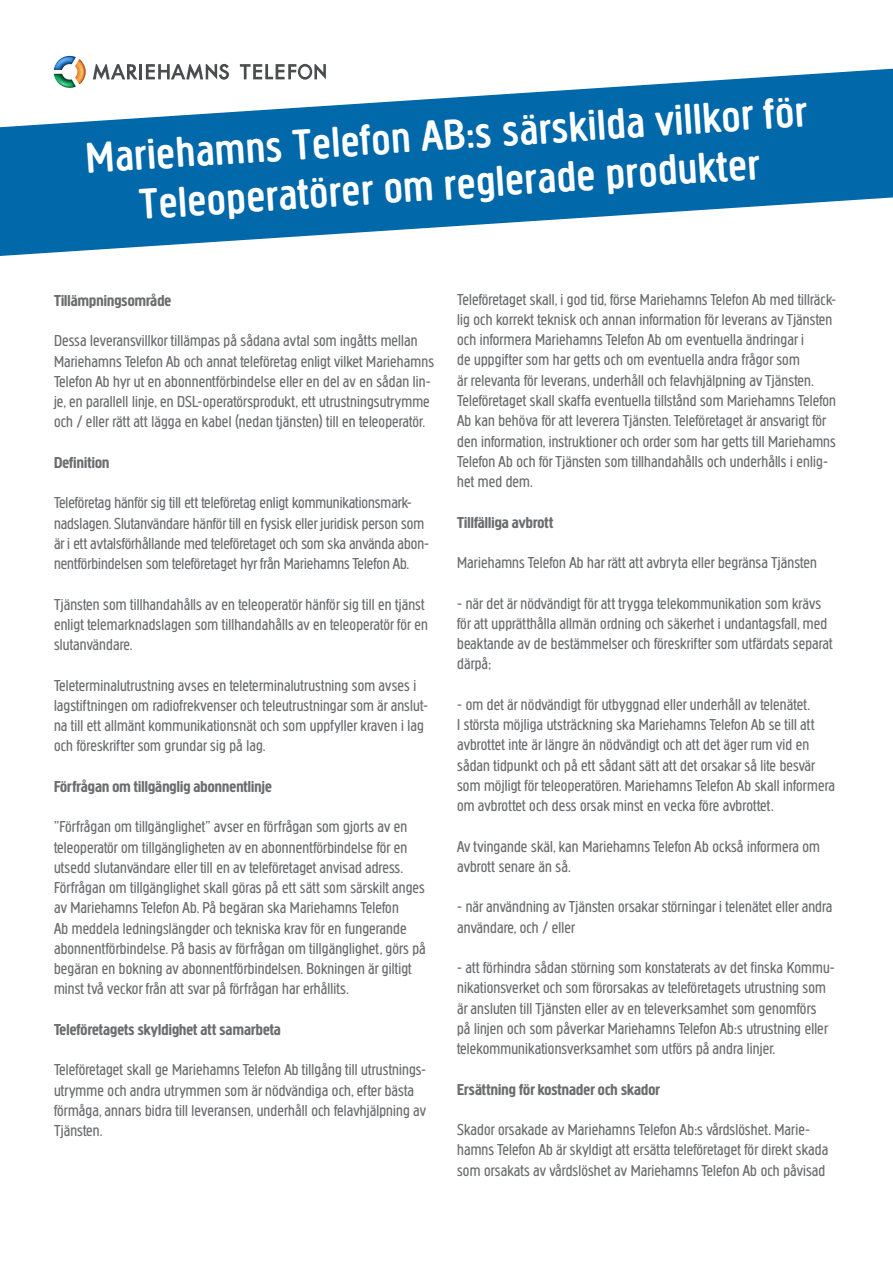
<style>
.page{position:relative;width:893px;height:1263px;background:#fff}
.page>*{position:absolute;margin:0;border:0;box-sizing:border-box;transform-origin:0 0}
.t1{font:500 45px/49.3px "Creighton Pro";color:#fff;text-align:center}
.t2{font:16.5px/20.2px "Creighton Pro";letter-spacing:.01em;color:#6c6d70}
.t3{font:700 16.5px "Creighton Pro";letter-spacing:.01em;color:#6c6d70}
</style>
<div class="page">
<svg style="left:0;top:69px;width:893px;height:187px;fill:#0168a9"></svg>
<img style="left:44px;top:69px;width:51px;height:28px">
<img style="left:51px;top:76px;width:28px;height:19px">
<img style="left:49px;top:55px;width:22px;height:21px">
<img style="left:64px;top:56px;width:29px;height:31px">
<hr style="left:139px;top:64px;width:3px;height:15px;background:#4b4c4d">
<svg style="left:240px;top:64px;width:86px;height:16px"></svg>
<svg style="left:93px;top:64px;width:44px;height:15px"></svg>
<svg style="left:146px;top:64px;width:83px;height:16px"></svg>
<p class="t1" style="left:85px;top:135px;width:723px;rotate:-4deg">Mariehamns Telefon AB:s särskilda villkor för<br>Teleoperatörer om reglerade produkter</p>
<p class="t3" style="left:54px;top:291px;width:119px">Tillämpningsområde</p>
<p class="t2" style="left:54px;top:331px;width:382px">Dessa leveransvillkor tillämpas på sådana avtal som ingåtts mellan Mariehamns Telefon Ab och annat teleföretag enligt vilket Mariehamns Telefon Ab hyr ut en abonnentförbindelse eller en del av en sådan lin&shy;je, en parallell linje, en DSL-operatörsprodukt, ett utrustningsutrymme och / eller rätt att lägga en kabel (nedan tjänsten) till en teleoperatör.</p>
<p class="t3" style="left:54px;top:453px;width:57px">Definition</p>
<p class="t2" style="left:54px;top:493px;width:377px">Teleföretag hänför sig till ett teleföretag enligt kommunikationsmark&shy;nadslagen. Slutanvändare hänför till en fysisk eller juridisk person som är i ett avtalsförhållande med teleföretaget och som ska använda abon&shy;nentförbindelsen som teleföretaget hyr från Mariehamns Telefon Ab.</p>
<p class="t2" style="left:54px;top:594px;width:375px">Tjänsten som tillhandahålls av en teleoperatör hänför sig till en tjänst enligt telemarknadslagen som tillhandahålls av en teleoperatör för en slutanvändare.</p>
<p class="t2" style="left:54px;top:675px;width:375px">Teleterminalutrustning avses en teleterminalutrustning som avses i lagstiftningen om radiofrekvenser och teleutrustningar som är anslut&shy;na till ett allmänt kommunikationsnät och som uppfyller kraven i lag och föreskrifter som grundar sig på lag.</p>
<p class="t3" style="left:54px;top:777px;width:219px">Förfrågan om tillgänglig abonnentlinje</p>
<p class="t2" style="left:54px;top:817px;width:373px">”Förfrågan om tillgänglighet” avser en förfrågan som gjorts av en teleoperatör om tillgängligheten av en abonnentförbindelse för en utsedd slutanvändare eller till en av teleföretaget anvisad adress.<br>Förfrågan om tillgänglighet skall göras på ett sätt som särskilt anges av Mariehamns Telefon Ab. På begäran ska Mariehamns Telefon<br>Ab meddela ledningslängder och tekniska krav för en fungerande abonnentförbindelse. På basis av förfrågan om tillgänglighet, görs på begäran en bokning av abonnentförbindelsen. Bokningen är giltigt minst två veckor från att svar på förfrågan har erhållits.</p>
<p class="t3" style="left:54px;top:1020px;width:228px">Teleföretagets skyldighet att samarbeta</p>
<p class="t2" style="left:54px;top:1060px;width:374px">Teleföretaget skall ge Mariehamns Telefon Ab tillgång till utrustnings&shy;utrymme och andra utrymmen som är nödvändiga och, efter bästa förmåga, annars bidra till leveransen, underhåll och felavhjälpning av Tjänsten.</p>
<p class="t2" style="left:457px;top:289px;width:381px">Teleföretaget skall, i god tid, förse Mariehamns Telefon Ab med tillräck&shy;lig och korrekt teknisk och annan information för leverans av Tjänsten och informera Mariehamns Telefon Ab om eventuella ändringar i<br>de uppgifter som har getts och om eventuella andra frågor som<br>är relevanta för leverans, underhåll och felavhjälpning av Tjänsten.<br>Teleföretaget skall skaffa eventuella tillstånd som Mariehamns Telefon Ab kan behöva för att leverera Tjänsten. Teleföretaget är ansvarigt för den information, instruktioner och order som har getts till Mariehamns Telefon Ab och för Tjänsten som tillhandahålls och underhålls i enlig&shy;het med dem.</p>
<p class="t3" style="left:457px;top:512px;width:98px">Tillfälliga avbrott</p>
<p class="t2" style="left:457px;top:552px;width:361px">Mariehamns Telefon Ab har rätt att avbryta eller begränsa Tjänsten</p>
<p class="t2" style="left:457px;top:593px;width:377px">- när det är nödvändigt för att trygga telekommunikation som krävs för att upprätthålla allmän ordning och säkerhet i undantagsfall, med beaktande av de bestämmelser och föreskrifter som utfärdats separat därpå;</p>
<p class="t2" style="left:457px;top:694px;width:379px">- om det är nödvändigt för utbyggnad eller underhåll av telenätet.<br>I största möjliga utsträckning ska Mariehamns Telefon Ab se till att avbrottet inte är längre än nödvändigt och att det äger rum vid en sådan tidpunkt och på ett sådant sätt att det orsakar så lite besvär som möjligt för teleoperatören. Mariehamns Telefon Ab skall informera om avbrottet och dess orsak minst en vecka före avbrottet.</p>
<p class="t2" style="left:457px;top:836px;width:364px">Av tvingande skäl, kan Mariehamns Telefon Ab också informera om avbrott senare än så.</p>
<p class="t2" style="left:457px;top:897px;width:377px">- när användning av Tjänsten orsakar störningar i telenätet eller andra användare, och / eller</p>
<p class="t2" style="left:457px;top:957px;width:379px">- att förhindra sådan störning som konstaterats av det finska Kommu&shy;nikationsverket och som förorsakas av teleföretagets utrustning som är ansluten till Tjänsten eller av en televerksamhet som genomförs<br>på linjen och som påverkar Mariehamns Telefon Ab:s utrustning eller telekommunikationsverksamhet som utförs på andra linjer.</p>
<p class="t3" style="left:457px;top:1079px;width:204px">Ersättning för kostnader och skador</p>
<p class="t2" style="left:457px;top:1119px;width:373px">Skador orsakade av Mariehamns Telefon Ab:s vårdslöshet. Marie&shy;hamns Telefon Ab är skyldigt att ersätta teleföretaget för direkt skada som orsakats av vårdslöshet av Mariehamns Telefon Ab och påvisad</p>
</div>
